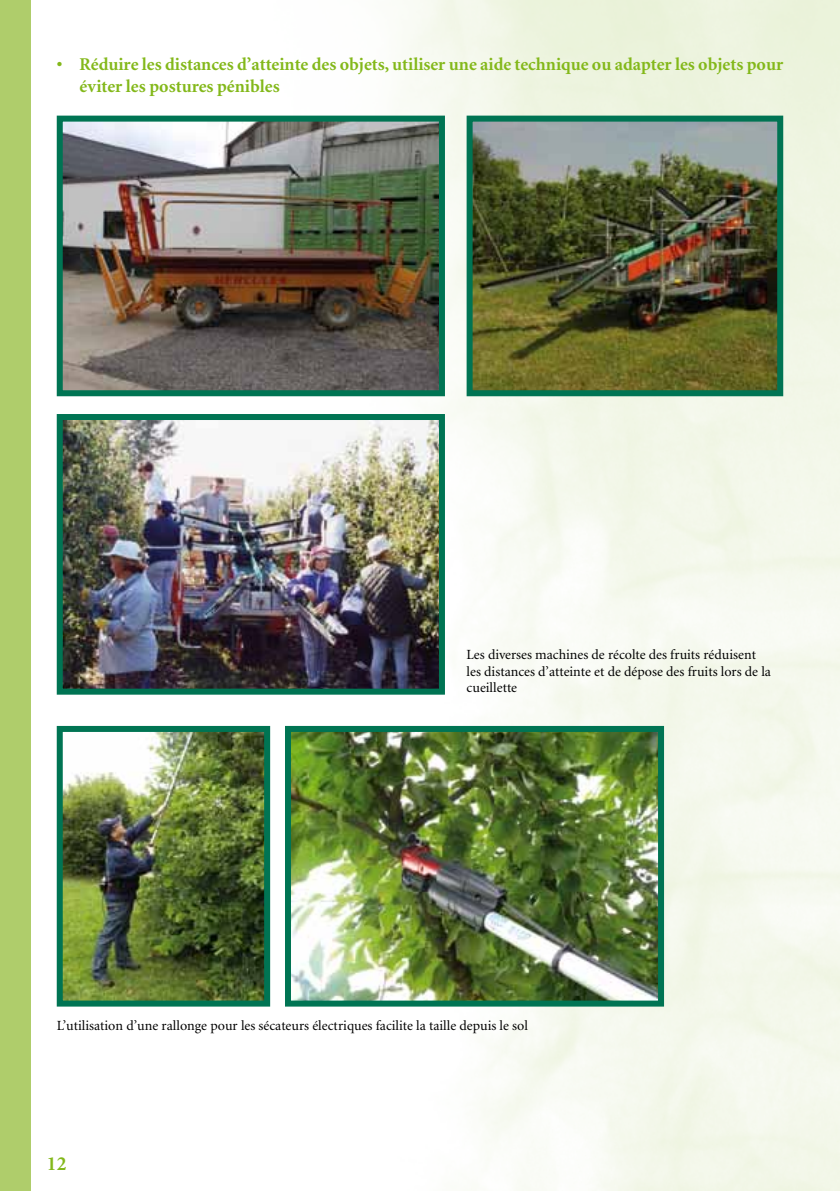
<style>
.page{position:relative;width:840px;height:1191px;background:#fff}
.page>*{position:absolute;margin:0;border:0;box-sizing:border-box;transform-origin:0 0}
.t1{font:700 20px "Minion";color:#83b81a}
.t2{font:700 18px/21.6px "Minion";color:#83b81a}
.t3{font:14px/16.8px "Minion";color:#000}
</style>
<div class="page">
<img style="left:171px;top:0;width:668px;height:1191px">
<div style="left:0;top:0;width:31px;height:1191px;background:#afcd6b"></div>
<img style="left:64px;top:123px;width:373px;height:266px">
<div style="left:57px;top:116px;width:387px;height:280px;border:6px solid #007453"></div>
<img style="left:64px;top:421px;width:373px;height:266px">
<div style="left:57px;top:414px;width:387px;height:280px;border:6px solid #007453"></div>
<img style="left:473px;top:123px;width:302px;height:266px">
<div style="left:466px;top:116px;width:316px;height:280px;border:6px solid #007453"></div>
<img style="left:64px;top:733px;width:199px;height:266px">
<div style="left:57px;top:726px;width:213px;height:280px;border:6px solid #007453"></div>
<img style="left:292px;top:733px;width:364px;height:266px">
<div style="left:285px;top:726px;width:378px;height:280px;border:6px solid #007453"></div>
<p class="t2" style="left:79px;top:54px;width:704px;text-indent:-23px">• Réduire les distances d’atteinte des objets, utiliser une aide technique ou adapter les objets pour éviter les postures pénibles</p>
<p class="t3" style="left:466px;top:646px;width:306px">Les diverses machines de récolte des fruits réduisent les distances d’atteinte et de dépose des fruits lors de la cueillette</p>
<p class="t3" style="left:57px;top:1017px;width:472px">L’utilisation d’une rallonge pour les sécateurs électriques facilite la taille depuis le sol</p>
<h1 class="t1" style="left:47px;top:1153px;width:21px">12</h1>
</div>
